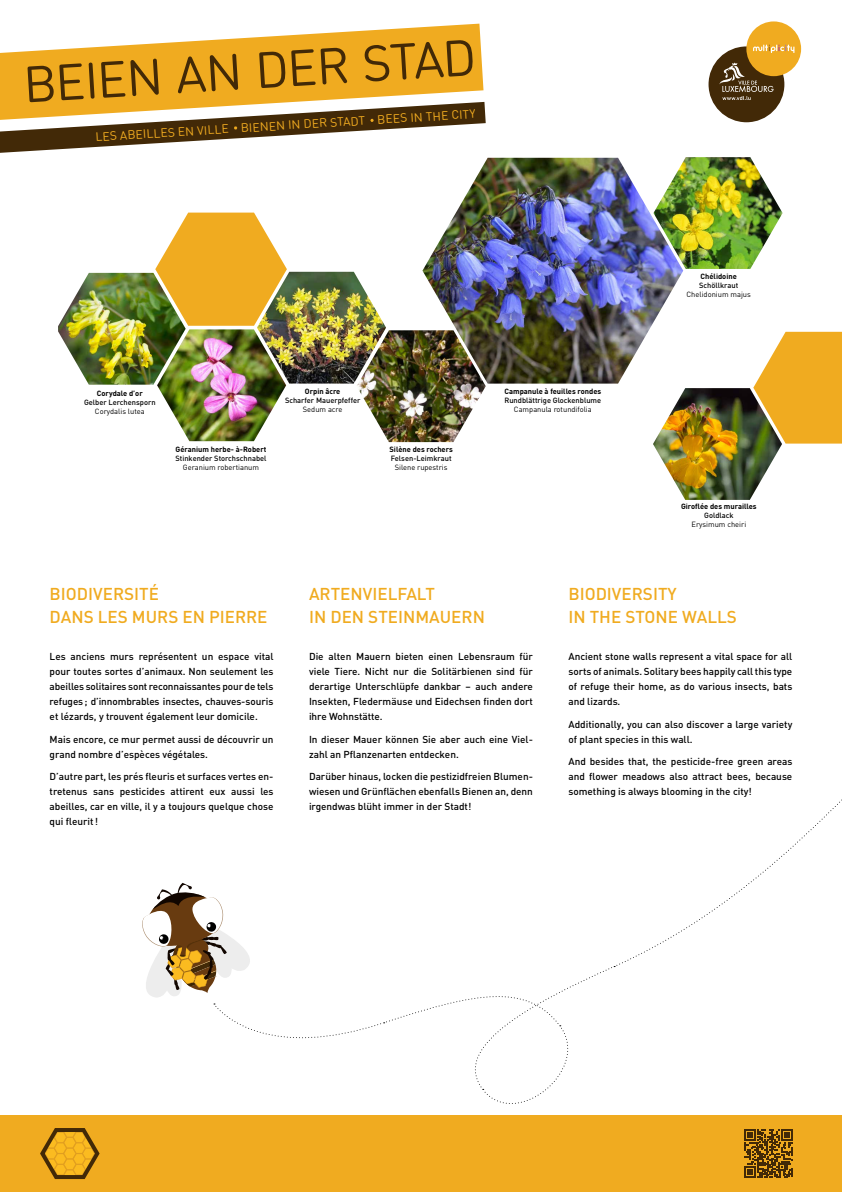
<style>
.page{position:relative;width:842px;height:1192px;background:#fff}
.page>*{position:absolute;margin:0;border:0;box-sizing:border-box;transform-origin:0 0}
.t1{font:50.2px "DIN Round OT";color:#422907}
.t2{font:500 17px/22.5px "DIN";color:#f0ab20}
.t3{font:12.15px "DIN Round OT";color:#f0ab20}
.t4{font:500 10px/15px "DIN";color:#000;text-align:justify}
.t5{font:500 7.5px "DIN";color:#000}
.t6{font:700 7.5px "DIN";color:#000}
.t7{font:7.5px "DIN";color:#000}
</style>
<div class="page">
<div style="left:0;top:1116px;width:842px;height:76px;background:#f0ab20"></div>
<svg style="left:0;top:24px;width:483px;height:78px;fill:#f0ab20"></svg>
<svg style="left:0;top:102px;width:486px;height:51px"></svg>
<div style="left:708px;top:46px;width:76px;height:76px;background:#422907;border-radius:50%"></div>
<svg style="left:719px;top:63px;width:54px;height:37px"></svg>
<div style="left:746px;top:21px;width:55px;height:55px;background:#f0ab20;border-radius:50%"></div>
<svg style="left:753px;top:45px;width:41px;height:8px"></svg>
<svg style="left:744px;top:1129px;width:49px;height:49px"></svg>
<img style="left:257px;top:272px;width:129px;height:112px">
<img style="left:683px;top:157px;width:99px;height:112px">
<img style="left:653px;top:388px;width:129px;height:112px">
<img style="left:422px;top:158px;width:261px;height:226px">
<img style="left:357px;top:330px;width:129px;height:112px">
<img style="left:157px;top:329px;width:129px;height:112px">
<img style="left:58px;top:273px;width:128px;height:112px">
<svg style="left:126px;top:883px;width:489px;height:233px"></svg>
<svg style="left:155px;top:213px;width:132px;height:113px;background:#e3b243"></svg>
<svg style="left:753px;top:332px;width:89px;height:112px;background:#e4ad39"></svg>
<svg style="left:40px;top:1128px;width:60px;height:51px"></svg>
<h1 class="t1" style="left:22px;top:51px;width:455px;rotate:-3deg">BEIEN AN DER STAD</h1>
<p class="t3" style="left:95px;top:131px;width:382px;rotate:-4deg">LES ABEILLES EN VILLE BIENEN IN DER STADT BEES IN THE CITY</p>
<p class="t6" style="left:97px;top:388px;width:47px">Corydale d’or</p>
<p class="t5" style="left:84px;top:397px;width:73px">Gelber Lerchensporn</p>
<p class="t7" style="left:95px;top:406px;width:51px">Corydalis lutea</p>
<p class="t6" style="left:176px;top:444px;width:92px">Géranium herbe- à-Robert</p>
<p class="t5" style="left:175px;top:453px;width:93px">Stinkender Storchschnabel</p>
<p class="t7" style="left:183px;top:462px;width:78px">Geranium robertianum</p>
<p class="t6" style="left:305px;top:387px;width:37px">Orpin âcre</p>
<p class="t5" style="left:285px;top:396px;width:77px">Scharfer Mauerpfeffer</p>
<p class="t7" style="left:303px;top:405px;width:41px">Sedum acre</p>
<p class="t6" style="left:389px;top:445px;width:65px">Silène des rochers</p>
<p class="t5" style="left:391px;top:454px;width:62px">Felsen-Leimkraut</p>
<p class="t7" style="left:395px;top:463px;width:54px">Silene rupestris</p>
<p class="t6" style="left:504px;top:387px;width:98px">Campanule à feuilles rondes</p>
<p class="t5" style="left:504px;top:396px;width:98px">Rundblättrige Glockenblume</p>
<p class="t7" style="left:514px;top:405px;width:79px">Campanula rotundifolia</p>
<p class="t6" style="left:700px;top:271px;width:38px">Chélidoine</p>
<p class="t5" style="left:699px;top:280px;width:41px">Schöllkraut</p>
<p class="t7" style="left:686px;top:289px;width:66px">Chelidonium majus</p>
<p class="t6" style="left:681px;top:502px;width:77px">Giroflée des murailles</p>
<p class="t5" style="left:704px;top:511px;width:31px">Goldlack</p>
<p class="t7" style="left:691px;top:520px;width:56px">Erysimum cheiri</p>
<h2 class="t2" style="left:50px;top:582px;width:219px">BIODIVERSITÉ<br>DANS LES MURS EN PIERRE</h2>
<p class="t4" style="left:50px;top:649px;width:225px">Les anciens murs représentent un espace vital pour toutes sortes d’animaux. Non seulement les abeilles solitaires sont reconnaissantes pour de tels refuges; d’innombrables insectes, chauves-souris et lézards, y trouvent également leur domicile.</p>
<p class="t4" style="left:50px;top:731px;width:225px">Mais encore, ce mur permet aussi de découvrir un grand nombre d’espèces végétales.</p>
<p class="t4" style="left:50px;top:769px;width:225px">D’autre part, les prés fleuris et surfaces vertes en&shy;tretenus sans pesticides attirent eux aussi les abeilles, car en ville, il y a toujours quelque chose qui fleurit!</p>
<h2 class="t2" style="left:309px;top:582px;width:177px">ARTENVIELFALT<br>IN DEN STEINMAUERN</h2>
<p class="t4" style="left:309px;top:649px;width:225px">Die alten Mauern bieten einen Lebensraum für viele Tiere. Nicht nur die Solitärbienen sind für derartige Unterschlüpfe dankbar – auch andere Insekten, Fledermäuse und Eidechsen finden dort ihre Wohnstätte.</p>
<p class="t4" style="left:309px;top:731px;width:225px">In dieser Mauer können Sie aber auch eine Viel&shy;zahl an Pflanzenarten entdecken.</p>
<p class="t4" style="left:309px;top:769px;width:225px">Darüber hinaus, locken die pestizidfreien Blumen&shy;wiesen und Grünflächen ebenfalls Bienen an, denn irgendwas blüht immer in der Stadt!</p>
<h2 class="t2" style="left:568px;top:582px;width:170px">BIODIVERSITY<br>IN THE STONE WALLS</h2>
<p class="t4" style="left:568px;top:649px;width:225px">Ancient stone walls represent a vital space for all sorts of animals. Solitary bees happily call this type of refuge their home, as do various insects, bats and lizards.</p>
<p class="t4" style="left:568px;top:716px;width:225px">Additionally, you can also discover a large variety of plant species in this wall.</p>
<p class="t4" style="left:568px;top:754px;width:225px">And besides that, the pesticide-free green areas and flower meadows also attract bees, because something is always blooming in the city!</p>
</div>
